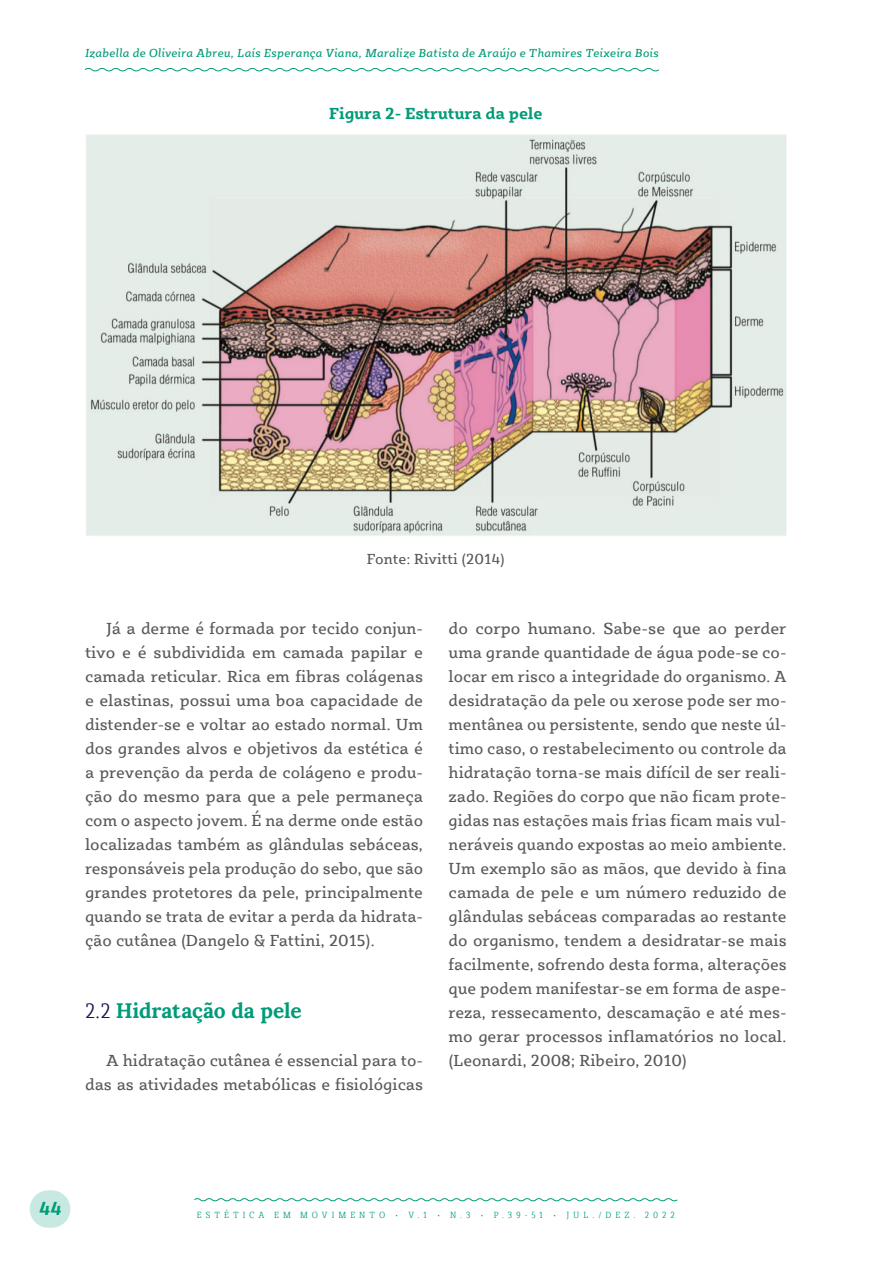
<style>
.page{position:relative;width:893px;height:1263px;background:#fff}
.page>*{position:absolute;margin:0;border:0;box-sizing:border-box;transform-origin:0 0}
.t1{font:700 21px "Lora";letter-spacing:-.005em;color:#009b78}
.t2{font:italic 700 19.5px "Sybilla Pro Narrow";color:#009b78}
.t3{font:16.5px/24px "Sybilla Pro";color:#57585a;text-align:justify}
.Tabela_Titulo{font:700 16.5px "Sybilla Pro";letter-spacing:-.01em;color:#009b78}
.Fotos_e_legendas{font:15px "Sybilla Pro";color:#57585a}
.t4{font:italic 12px "Sybilla Pro";letter-spacing:.01em;color:#009b78}
.t5{font:300 9px "Sybilla Pro Narrow";letter-spacing:.44em;color:#009b78}
.s1{font-family:"Sybilla Pro Narrow";font-weight:300;color:#141851}
</style>
<div class="page">
<img style="left:85px;top:134px;width:702px;height:402px">
<svg style="left:194px;top:1198px;width:484px;height:4px"></svg>
<svg style="left:84px;top:68px;width:575px;height:4px"></svg>
<div style="left:30px;top:1190px;width:40px;height:38px;background:#c7e9e1;border-radius:19px"></div>
<p class="t4" style="left:85px;top:46px;width:575px">Izabella de Oliveira Abreu, Laís Esperança Viana, Maralize Batista de Araújo e Thamires Teixeira Bois</p>
<p class="Tabela_Titulo" style="left:329px;top:102px;width:215px">Figura 2- Estrutura da pele</p>
<p class="Fotos_e_legendas" style="left:367px;top:549px;width:140px">Fonte: Rivitti (2014)</p>
<p class="t3" style="left:85px;top:616px;width:340px;text-indent:21px">Já a derme é formada por tecido conjun&shy;tivo e é subdividida em camada papilar e camada reticular. Rica em fibras colágenas e elastinas, possui uma boa capacidade de distender-se e voltar ao estado normal. Um dos grandes alvos e objetivos da estética é a prevenção da perda de colágeno e produ&shy;ção do mesmo para que a pele permaneça com o aspecto jovem. É na derme onde estão localizadas também as glândulas sebáceas, responsáveis pela produção do sebo, que são grandes protetores da pele, principalmente quando se trata de evitar a perda da hidrata&shy;ção cutânea (Dangelo &amp; Fattini, 2015).</p>
<p class="t1" style="left:85px;top:993px;width:218px"><span class="s1">2.2</span> Hidratação da pele</p>
<p class="t3" style="left:85px;top:1048px;width:340px;text-align:right">A hidratação cutânea é essencial para to&shy;das as atividades metabólicas e fisiológicas</p>
<p class="t3" style="left:449px;top:616px;width:340px">do corpo humano. Sabe-se que ao perder uma grande quantidade de água pode-se co&shy;locar em risco a integridade do organismo. A desidratação da pele ou xerose pode ser mo&shy;mentânea ou persistente, sendo que neste úl&shy;timo caso, o restabelecimento ou controle da hidratação torna-se mais difícil de ser reali&shy;zado. Regiões do corpo que não ficam prote&shy;gidas nas estações mais frias ficam mais vul&shy;neráveis quando expostas ao meio ambiente.<br>Um exemplo são as mãos, que devido à fina camada de pele e um número reduzido de glândulas sebáceas comparadas ao restante do organismo, tendem a desidratar-se mais facilmente, sofrendo desta forma, alterações que podem manifestar-se em forma de aspe&shy;reza, ressecamento, descamação e até mes&shy;mo gerar processos inflamatórios no local. (Leonardi, 2008; Ribeiro, 2010)</p>
<p class="t2" style="left:38px;top:1196px;width:25px">44</p>
<p class="t5" style="left:197px;top:1209px;width:479px">ESTÉTICA EM MOVIMENTO • V.1 • N.3 • P.39-51 • JUL./DE Z. 2022</p>
</div>
